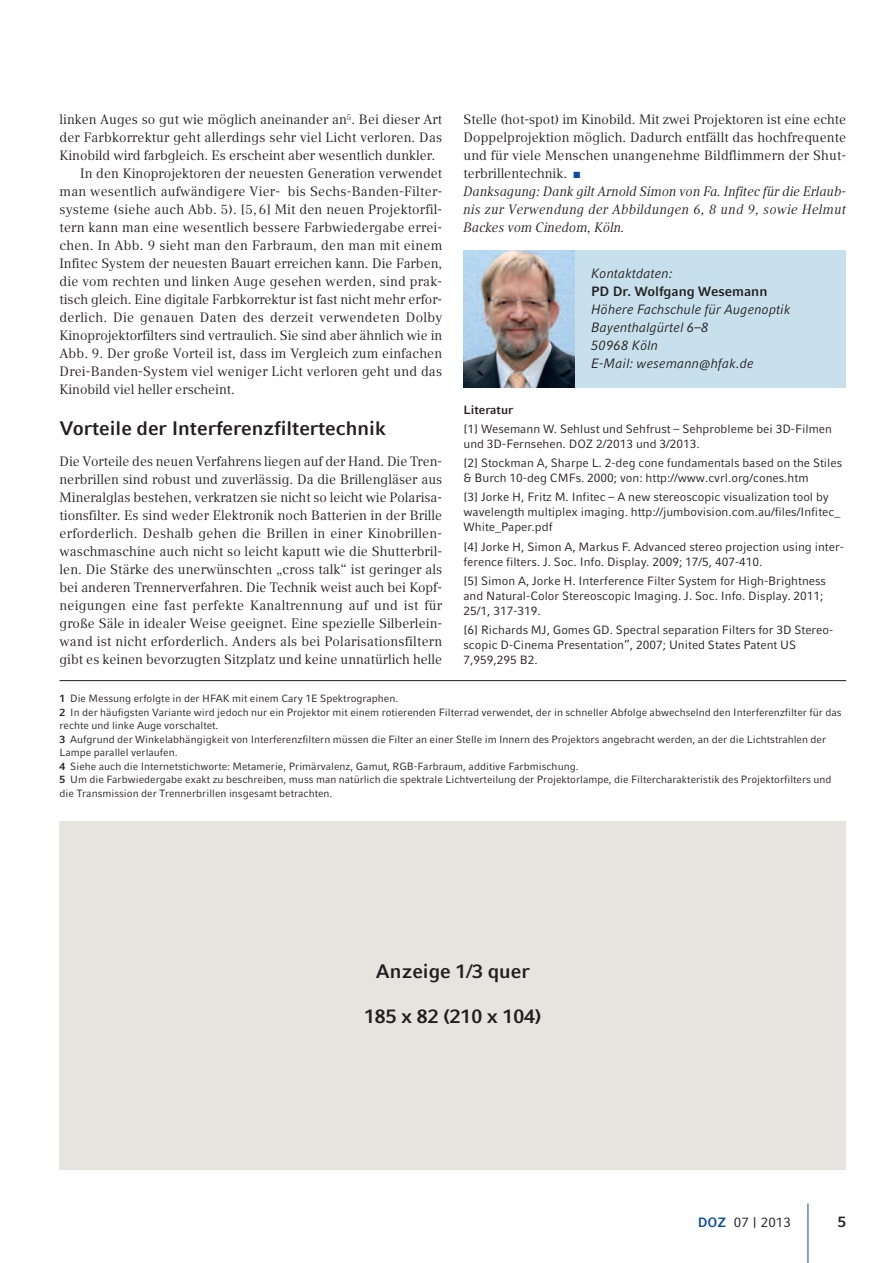
<style>
.page{position:relative;width:893px;height:1263px;background:#fff}
.page>*{position:absolute;margin:0;border:0;box-sizing:border-box;transform-origin:0 0}
.t1{font:700 19.5px "Compatil Fact LT Pro";color:#231f20}
.t2{font:700 15px "Compatil Fact LT Pro";color:#231f20}
.t3{font:13.5px/18px "Compatil Text LT Pro";letter-spacing:.005em;color:#231f20;text-align:justify}
.t4{font:italic 13.5px/18px "Compatil Fact LT Pro";color:#231f20}
.t5{font:700 13.5px "Compatil Fact LT Pro";color:#231f20}
.t6{font:13.5px "Compatil Fact LT Pro";color:#231f20}
.t7{font:12px/15px "Compatil Fact LT Pro";color:#231f20}
.t8{font:700 12px "Compatil Fact LT Pro";color:#231f20}
.t9{font:10.5px/13.5px "Compatil Fact LT Pro";color:#231f20}
.s1{color:#0d4da1}
.s2{font-style:italic}
.s3{font-weight:700}
.s4{font-weight:700;color:#0d4da1}
</style>
<div class="page">
<hr style="left:807px;top:1203px;width:1px;height:60px;background:#0d4da1">
<div style="left:463px;top:250px;width:383px;height:138px;background:#c7e0ec"></div>
<img style="left:463px;top:250px;width:111px;height:138px">
<hr style="left:60px;top:680px;width:786px;height:1px;background:#231f20">
<div style="left:60px;top:821px;width:786px;height:348px;background:#e6e4df"></div>
<p class="t3" style="left:60px;top:112px;width:384px">linken Auges so gut wie möglich aneinander an<sup>5</sup>. Bei dieser Art</p>
<p class="t3" style="left:60px;top:130px;width:384px">der Farbkorrektur geht allerdings sehr viel Licht verloren. Das</p>
<p class="t3" style="left:60px;top:148px;width:377px">Kinobild wird farbgleich. Es erscheint aber wesentlich dunkler.</p>
<p class="t3" style="left:80px;top:166px;width:363px">In den Kinoprojektoren der neuesten Generation verwendet</p>
<p class="t3" style="left:60px;top:184px;width:384px">man wesentlich aufwändigere Vier- bis Sechs-Banden-Filter-</p>
<p class="t3" style="left:60px;top:202px;width:384px">systeme (siehe auch Abb. 5). [5,6] Mit den neuen Projektorfil-</p>
<p class="t3" style="left:60px;top:220px;width:384px">tern kann man eine wesentlich bessere Farbwiedergabe errei-</p>
<p class="t3" style="left:60px;top:238px;width:384px">chen. In Abb. 9 sieht man den Farbraum, den man mit einem</p>
<p class="t3" style="left:60px;top:256px;width:384px">Infitec System der neuesten Bauart erreichen kann. Die Farben,</p>
<p class="t3" style="left:60px;top:274px;width:384px">die vom rechten und linken Auge gesehen werden, sind prak-</p>
<p class="t3" style="left:60px;top:292px;width:384px">tisch gleich. Eine digitale Farbkorrektur ist fast nicht mehr erfor-</p>
<p class="t3" style="left:60px;top:310px;width:384px">derlich. Die genauen Daten des derzeit verwendeten Dolby</p>
<p class="t3" style="left:60px;top:328px;width:384px">Kinoprojektorfilters sind vertraulich. Sie sind aber ähnlich wie in</p>
<p class="t3" style="left:60px;top:346px;width:384px">Abb. 9. Der große Vorteil ist, dass im Vergleich zum einfachen</p>
<p class="t3" style="left:60px;top:364px;width:384px">Drei-Banden-System viel weniger Licht verloren geht und das</p>
<p class="t3" style="left:60px;top:382px;width:177px">Kinobild viel heller erscheint.</p>
<h1 class="t1" style="left:60px;top:421px;width:328px">Vorteile der Interferenzfiltertechnik</h1>
<p class="t3" style="left:60px;top:454px;width:384px">Die Vorteile des neuen Verfahrens liegen auf der Hand. Die Tren&shy;nerbrillen sind robust und zuverlässig. Da die Brillengläser aus Mineralglas bestehen, verkratzen sie nicht so leicht wie Polarisa&shy;tionsfilter. Es sind weder Elektronik noch Batterien in der Brille erforderlich. Deshalb gehen die Brillen in einer Kinobrillen&shy;waschmaschine auch nicht so leicht kaputt wie die Shutterbril&shy;len. Die Stärke des unerwünschten „cross talk“ ist geringer als bei anderen Trennerverfahren. Die Technik weist auch bei Kopf&shy;neigungen eine fast perfekte Kanaltrennung auf und ist für große Säle in idealer Weise geeignet. Eine spezielle Silberlein&shy;wand ist nicht erforderlich. Anders als bei Polarisationsfiltern gibt es keinen bevorzugten Sitzplatz und keine unnatürlich helle</p>
<p class="t3" style="left:463px;top:112px;width:384px;text-align:left">Stelle (hot-spot) im Kinobild. Mit zwei Projektoren ist eine echte Doppelprojektion möglich. Dadurch entfällt das hochfrequente und für viele Menschen unangenehme Bildflimmern der Shut&shy;terbrillentechnik. <span class="s1">■<br></span><span class="s2">Danksagung: Dank gilt Arnold Simon von Fa. Infitec für die Erlaub&shy;nis zur Verwendung der Abbildungen 6, 8 und 9, sowie Helmut Backes vom Cinedom, Köln.</span></p>
<p class="t4" style="left:591px;top:265px;width:83px">Kontaktdaten:</p>
<p class="t5" style="left:591px;top:286px;width:178px">PD Dr. Wolfgang Wesemann</p>
<p class="t4" style="left:591px;top:301px;width:201px">Höhere Fachschule für Augenoptik<br>Bayenthalgürtel 6–8<br>50968 Köln<br>E-Mail: wesemann@hfak.de</p>
<p class="t8" style="left:463px;top:405px;width:51px">Literatur</p>
<p class="t7" style="left:463px;top:422px;width:370px">[1] Wesemann W. Sehlust und Sehfrust – Sehprobleme bei 3D-Filmen und 3D-Fernsehen. DOZ 2/2013 und 3/2013.</p>
<p class="t7" style="left:463px;top:457px;width:380px">[2] Stockman A, Sharpe L. 2-deg cone fundamentals based on the Stiles &amp; Burch 10-deg CMFs. 2000; von: http://www.cvrl.org/cones.htm</p>
<p class="t7" style="left:463px;top:491px;width:378px">[3] Jorke H, Fritz M. Infitec – A new stereoscopic visualization tool by wavelength multiplex imaging. http://jumbovision.com.au/files/Infitec_<br>White_Paper.pdf</p>
<p class="t7" style="left:463px;top:540px;width:382px">[4] Jorke H, Simon A, Markus F. Advanced stereo projection using inter&shy;ference filters. J. Soc. Info. Display. 2009; 17/5, 407-410.</p>
<p class="t7" style="left:463px;top:574px;width:364px">[5] Simon A, Jorke H. Interference Filter System for High-Brightness and Natural-Color Stereoscopic Imaging. J. Soc. Info. Display. 2011;<br>25/1, 317-319.</p>
<p class="t7" style="left:463px;top:624px;width:371px">[6] Richards MJ, Gomes GD. Spectral separation Filters for 3D Stereo&shy;scopic D-Cinema Presentation”, 2007; United States Patent US<br>7,959,295 B2.</p>
<p class="t9" style="left:60px;top:693px;width:783px"><span class="s3">1</span> Die Messung erfolgte in der HFAK mit einem Cary 1E Spektrographen.<br><span class="s3">2</span> In der häufigsten Variante wird jedoch nur ein Projektor mit einem rotierenden Filterrad verwendet, der in schneller Abfolge abwechselnd den Interferenzfilter für das rechte und linke Auge vorschaltet.<br><span class="s3">3</span> Aufgrund der Winkelabhängigkeit von Interferenzfiltern müssen die Filter an einer Stelle im Innern des Projektors angebracht werden, an der die Lichtstrahlen der Lampe parallel verlaufen.<br><span class="s3">4</span> Siehe auch die Internetstichworte: Metamerie, Primärvalenz, Gamut, RGB-Farbraum, additive Farbmischung.<br><span class="s3">5</span> Um die Farbwiedergabe exakt zu beschreiben, muss man natürlich die spektrale Lichtverteilung der Projektorlampe, die Filtercharakteristik des Projektorfilters und die Transmission der Trennerbrillen insgesamt betrachten.</p>
<h1 class="t1" style="left:376px;top:964px;width:155px">Anzeige 1/3 quer</h1>
<h1 class="t1" style="left:364px;top:1009px;width:179px">185 x 82 (210 x 104)</h1>
<p class="t6" style="left:698px;top:1217px;width:95px"><span class="s4">DOZ</span> 07 | 2013</p>
<p class="t2" style="left:838px;top:1216px;width:10px">5</p>
</div>
